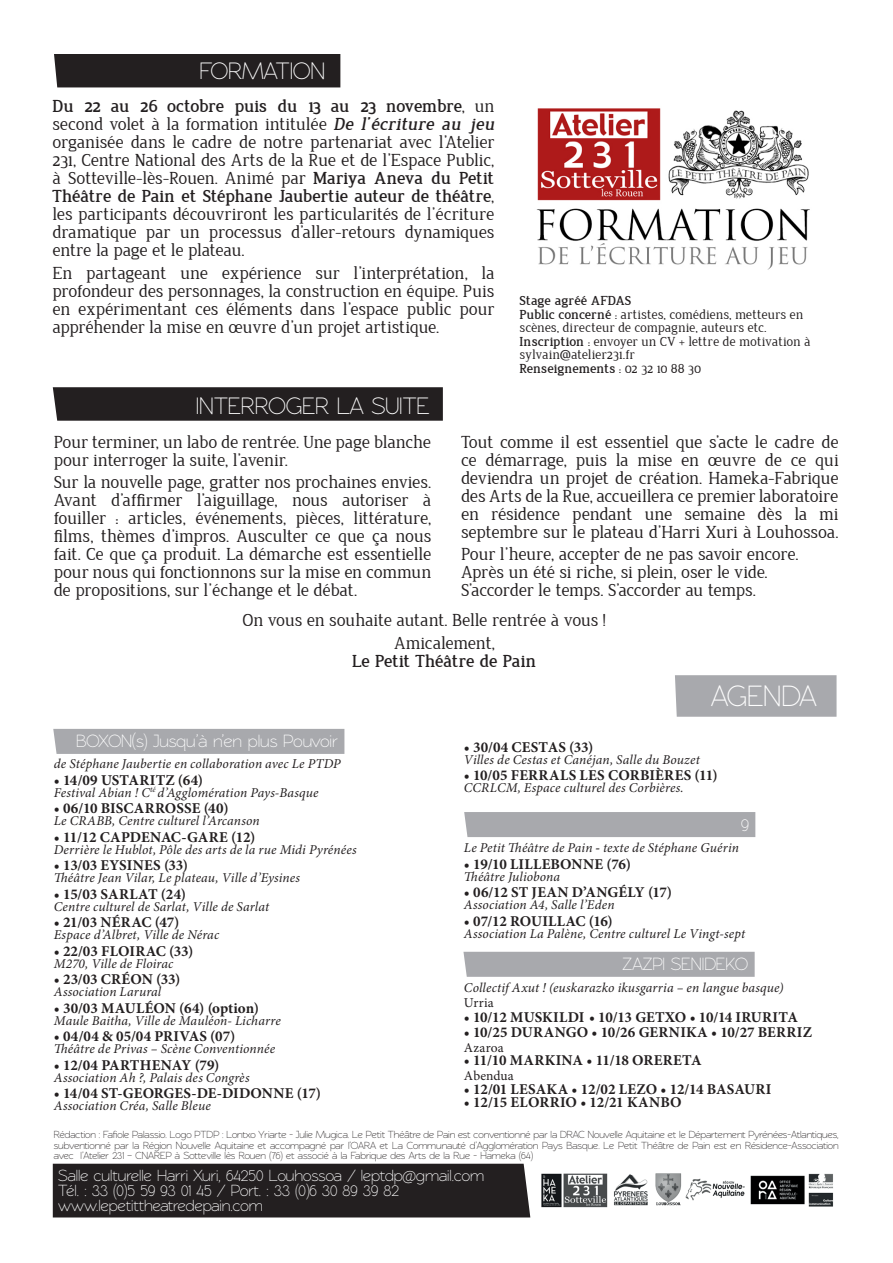
<style>
.page{position:relative;width:893px;height:1263px;background:#fff}
.page>*{position:absolute;margin:0;border:0;box-sizing:border-box;transform-origin:0 0}
.t1{font:30px "Rawengulk Sans";color:#fff}
.t2{font:24.3px "Rawengulk Sans";color:#fff}
.t3{font:18.15px "Rawengulk Sans";color:#fff}
.t4{font:18px/18px "Jura";letter-spacing:-.015em;color:#231f20;text-align:justify}
.t5{font:700 18px "Jura";letter-spacing:-.02em;color:#231f20}
.t6{font:16.5px "Rawengulk Sans";color:#fff}
.t7{font:700 15px "Minion Pro";letter-spacing:.01em;color:#231f20}
.t8{font:700 15px "Minion Pro";letter-spacing:-.01em;color:#231f20}
.t9{font:italic 13.5px "Minion Pro";letter-spacing:.01em;color:#231f20}
.t10{font:13.5px/13.5px "Jura";color:#231f20}
.t11{font:700 13.5px "Jura";letter-spacing:-.01em;color:#231f20}
.t12{font:13.5px "Minion Pro";letter-spacing:.01em;color:#231f20}
.t13{font:10.5px/10.5px "Rawengulk Sans";color:#231f20;text-align:justify}
.s1{font-weight:700}
.s2{font-weight:700;font-style:italic}
.s3{font-weight:400}
.s4{font-weight:700;font-style:normal}
</style>
<div class="page">
<img style="left:536px;top:108px;width:274px;height:162px">
<div style="left:675px;top:675px;width:161px;height:42px;background:#a8a9ad"></div>
<div style="left:53px;top:1164px;width:477px;height:53px;background:#231f20"></div>
<img style="left:541px;top:1173px;width:293px;height:35px">
<div style="left:54px;top:54px;width:286px;height:33px;background:#231f20"></div>
<div style="left:53px;top:387px;width:390px;height:34px;background:#231f20"></div>
<div style="left:53px;top:729px;width:291px;height:25px;background:#a8a9ad"></div>
<div style="left:464px;top:812px;width:291px;height:25px;background:#a8a9ad"></div>
<div style="left:463px;top:952px;width:292px;height:25px;background:#a8a9ad"></div>
<p class="t2" style="left:200px;top:57px;width:127px">FORMATION</p>
<p class="t4" style="left:53px;top:98px;width:443px"><span class="s1">Du 22 au 26 octobre puis du 13 au 23 novembre</span>, un second volet à la formation intitulée <span class="s2">De l’écriture au jeu </span>organisée dans le cadre de notre partenariat avec l’Atelier 231, Centre National des Arts de la Rue et de l’Espace Public, à Sotteville-lès-Rouen. Animé par <span class="s1">Mariya Aneva du Petit Théâtre de Pain et Stéphane Jaubertie auteur de théâtre</span>, les participants découvriront les particularités de l’écriture dramatique par un processus d’aller-retours dynamiques entre la page et le plateau.</p>
<p class="t4" style="left:53px;top:264px;width:443px">En partageant une expérience sur l’interprétation, la profondeur des personnages, la construction en équipe. Puis en expérimentant ces éléments dans l’espace public pour appréhender la mise en œuvre d’un projet artistique.</p>
<p class="t2" style="left:196px;top:392px;width:235px">INTERROGER LA SUITE</p>
<p class="t11" style="left:520px;top:294px;width:114px">Stage agréé AFDAS</p>
<p class="t10" style="left:520px;top:308px;width:285px"><span class="s1">Public concerné</span> : artistes, comédiens, metteurs en scènes, directeur de compagnie, auteurs etc.</p>
<p class="t10" style="left:520px;top:335px;width:292px"><span class="s1">Inscription</span> : envoyer un CV + lettre de motivation à sylvain@atelier231.fr</p>
<p class="t11" style="left:520px;top:361px;width:183px">Renseignements <span class="s3">: 02 32 10 88 30</span></p>
<p class="t4" style="left:54px;top:433px;width:379px">Pour terminer, un labo de rentrée. Une page blanche pour interroger la suite, l’avenir.</p>
<p class="t4" style="left:54px;top:473px;width:379px">Sur la nouvelle page, gratter nos prochaines envies.<br>Avant d’affirmer l’aiguillage, nous autoriser à fouiller : articles, événements, pièces, littérature, films, thèmes d’impros. Ausculter ce que ça nous fait. Ce que ça produit. La démarche est essentielle pour nous qui fonctionnons sur la mise en commun de propositions, sur l’échange et le débat.</p>
<p class="t4" style="left:461px;top:433px;width:379px">Tout comme il est essentiel que s’acte le cadre de ce démarrage, puis la mise en œuvre de ce qui deviendra un projet de création. Hameka-Fabrique des Arts de la Rue, accueillera ce premier laboratoire en résidence pendant une semaine dès la mi septembre sur le plateau d’Harri Xuri à Louhossoa.</p>
<p class="t4" style="left:461px;top:545px;width:339px">Pour l’heure, accepter de ne pas savoir encore.</p>
<p class="t4" style="left:461px;top:563px;width:308px">Après un été si riche, si plein, oser le vide.</p>
<p class="t4" style="left:461px;top:581px;width:296px">S’accorder le temps. S’accorder au temps.</p>
<p class="t4" style="left:243px;top:612px;width:365px">On vous en souhaite autant. Belle rentrée à vous !</p>
<p class="t4" style="left:394px;top:634px;width:102px">Amicalement,</p>
<p class="t5" style="left:353px;top:652px;width:186px">Le Petit Théâtre de Pain</p>
<p class="t1" style="left:711px;top:679px;width:107px">AGENDA</p>
<p class="t3" style="left:76px;top:731px;width:263px">BOXON(s) Jusqu’à n’en plus Pouvoir</p>
<p class="t9" style="left:54px;top:755px;width:288px">de Stéphane Jaubertie en collaboration avec Le PTDP</p>
<p class="t7" style="left:54px;top:769px;width:151px">• 14/09 USTARITZ (64)</p>
<p class="t9" style="left:54px;top:783px;width:266px">Festival Abian ! C<sup>té</sup> d’Agglomération Pays-Basque</p>
<p class="t7" style="left:54px;top:798px;width:176px">• 06/10 BISCARROSSE (40)</p>
<p class="t9" style="left:54px;top:812px;width:207px">Le CRABB, Centre culturel l’Arcanson</p>
<p class="t8" style="left:54px;top:826px;width:203px">• 11/12 CAPDENAC-GARE (12)</p>
<p class="t9" style="left:54px;top:840px;width:304px">Derrière le Hublot, Pôle des arts de la rue Midi Pyrénées</p>
<p class="t7" style="left:54px;top:855px;width:136px">• 13/03 EYSINES (33)</p>
<p class="t9" style="left:54px;top:869px;width:248px">Théâtre Jean Vilar, Le plateau, Ville d’Eysines</p>
<p class="t7" style="left:54px;top:883px;width:134px">• 15/03 SARLAT (24)</p>
<p class="t9" style="left:54px;top:897px;width:217px">Centre culturel de Sarlat, Ville de Sarlat</p>
<p class="t7" style="left:54px;top:912px;width:127px">• 21/03 NÉRAC (47)</p>
<p class="t9" style="left:54px;top:926px;width:167px">Espace d’Albret, Ville de Nérac</p>
<p class="t7" style="left:54px;top:940px;width:141px">• 22/03 FLOIRAC (33)</p>
<p class="t9" style="left:54px;top:954px;width:121px">M270, Ville de Floirac</p>
<p class="t7" style="left:54px;top:969px;width:128px">• 23/03 CRÉON (33)</p>
<p class="t9" style="left:54px;top:983px;width:109px">Association Larural</p>
<p class="t7" style="left:54px;top:997px;width:207px">• 30/03 MAULÉON (64) (option)</p>
<p class="t9" style="left:54px;top:1011px;width:228px">Maule Baitha, Ville de Mauléon- Licharre</p>
<p class="t7" style="left:54px;top:1026px;width:183px">• 04/04 &amp; 05/04 PRIVAS (07)</p>
<p class="t9" style="left:54px;top:1040px;width:223px">Théâtre de Privas – Scène Conventionnée</p>
<p class="t7" style="left:54px;top:1054px;width:167px">• 12/04 PARTHENAY (79)</p>
<p class="t9" style="left:54px;top:1068px;width:197px">Association Ah ?, Palais des Congrès</p>
<p class="t7" style="left:54px;top:1083px;width:269px">• 14/04 ST-GEORGES-DE-DIDONNE (17)</p>
<p class="t9" style="left:54px;top:1097px;width:159px">Association Créa, Salle Bleue</p>
<p class="t7" style="left:464px;top:736px;width:131px">• 30/04 CESTAS (33)</p>
<p class="t9" style="left:464px;top:750px;width:237px">Villes de Cestas et Canéjan, Salle du Bouzet</p>
<p class="t7" style="left:464px;top:765px;width:255px">• 10/05 FERRALS LES CORBIÈRES (11)</p>
<p class="t9" style="left:464px;top:778px;width:221px">CCRLCM, Espace culturel des Corbières.</p>
<p class="t3" style="left:741px;top:814px;width:9px">9</p>
<p class="t9" style="left:464px;top:838px;width:277px">Le Petit Théâtre de Pain <span class="s4">-</span> texte de Stéphane Guérin</p>
<p class="t7" style="left:464px;top:853px;width:169px">• 19/10 LILLEBONNE (76)</p>
<p class="t9" style="left:464px;top:867px;width:98px">Théâtre Juliobona</p>
<p class="t7" style="left:464px;top:882px;width:210px">• 06/12 ST JEAN D’ANGÉLY (17)</p>
<p class="t9" style="left:464px;top:895px;width:152px">Association A4, Salle l’Eden</p>
<p class="t7" style="left:464px;top:910px;width:150px">• 07/12 ROUILLAC (16)</p>
<p class="t9" style="left:464px;top:924px;width:283px">Association La Palène, Centre culturel Le Vingt-sept</p>
<p class="t3" style="left:623px;top:954px;width:127px">ZAZPI SENIDEKO</p>
<p class="t9" style="left:464px;top:978px;width:321px">Collectif Axut ! (euskarazko ikusgarria – en langue basque)</p>
<p class="t12" style="left:464px;top:993px;width:31px">Urria</p>
<p class="t7" style="left:464px;top:1006px;width:336px">• 10/12 MUSKILDI • 10/13 GETXO • 10/14 IRURITA</p>
<p class="t7" style="left:464px;top:1021px;width:350px">• 10/25 DURANGO • 10/26 GERNIKA • 10/27 BERRIZ</p>
<p class="t12" style="left:464px;top:1038px;width:41px">Azaroa</p>
<p class="t7" style="left:464px;top:1050px;width:239px">• 11/10 MARKINA • 11/18 ORERETA</p>
<p class="t12" style="left:464px;top:1067px;width:51px">Abendua</p>
<p class="t7" style="left:464px;top:1078px;width:309px">• 12/01 LESAKA • 12/02 LEZO • 12/14 BASAURI</p>
<p class="t7" style="left:464px;top:1092px;width:219px">• 12/15 ELORRIO • 12/21 KANBO</p>
<p class="t13" style="left:54px;top:1129px;width:786px">Rédaction : Fafiole Palassio. Logo PTDP : Lontxo Yriarte - Julie Mugica. Le Petit Théâtre de Pain est conventionné par la DRAC Nouvelle Aquitaine et le Département Pyrénées-Atlantiques, subventionné par la Région Nouvelle Aquitaine et accompagné par l’OARA et La Communauté d’Agglomération Pays Basque. Le Petit Théâtre de Pain est en Résidence-Association avec l’Atelier 231 – CNAREP à Sotteville lès Rouen (76) et associé à la Fabrique des Arts de la Rue - Hameka (64)</p>
<p class="t6" style="left:58px;top:1166px;width:427px">Salle culturelle Harri Xuri, 64250 Louhossoa / leptdp@gmail.com</p>
<p class="t6" style="left:58px;top:1181px;width:342px">Tél. : 33 (0)5 59 93 01 45 / Port. : 33 (0)6 30 89 39 82</p>
<p class="t6" style="left:58px;top:1196px;width:206px">www.lepetittheatredepain.com</p>
</div>
